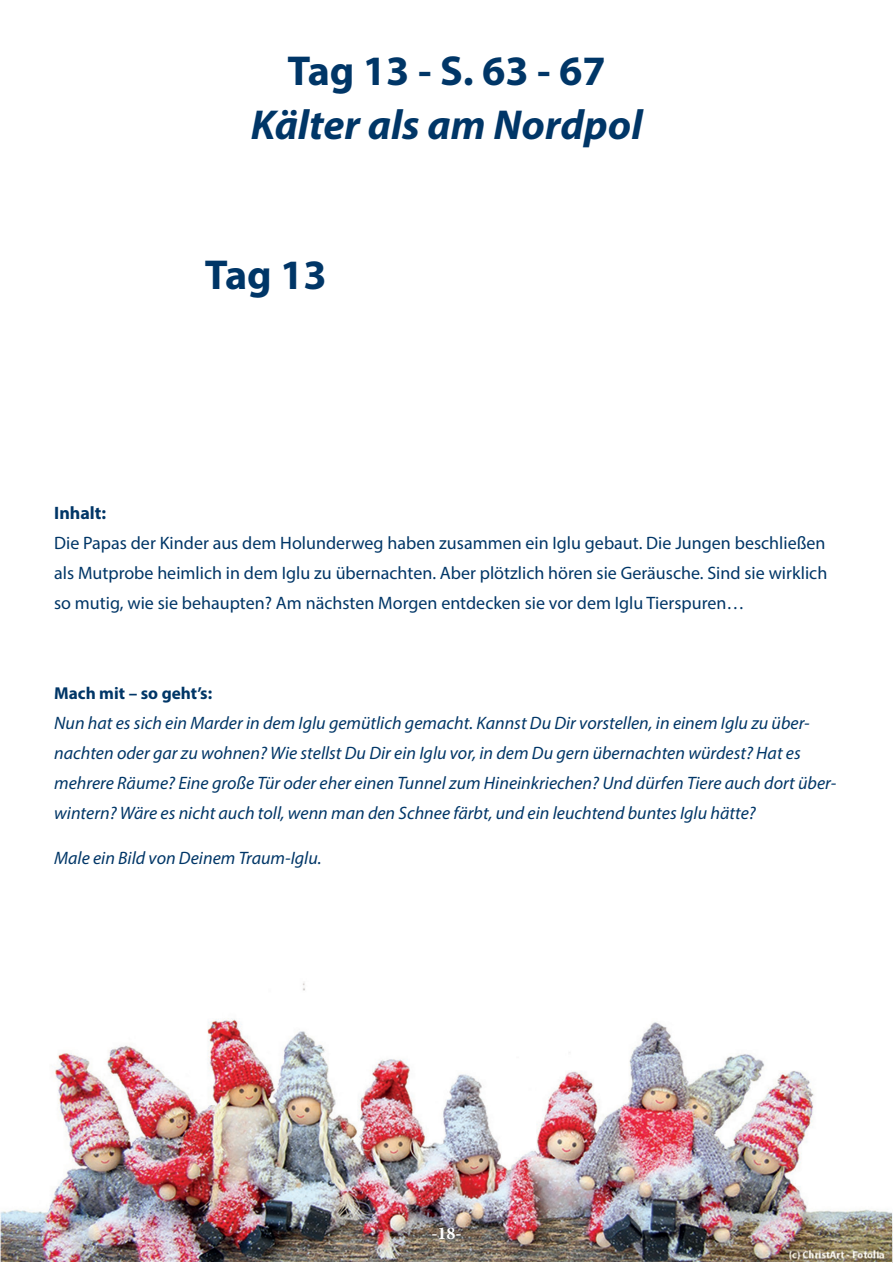
<style>
.page{position:relative;width:893px;height:1263px;background:#fff}
.page>*{position:absolute;margin:0;border:0;box-sizing:border-box;transform-origin:0 0}
.überschrift_geschich{font:700 42px "Myriad Pro";color:#003667}
.überschrift_geschich-2{font:italic 700 42px "Myriad Pro";color:#003667}
.text{font:italic 18px/30px "Myriad Pro";color:#003667}
.text-2{font:18px/30px "Myriad Pro";color:#003667;text-align:justify}
.text_bold_überschrif{font:700 18px "Myriad Pro";color:#003667}
.t1{font:700 18px "Minion Pro";color:#fff}
.text-3{font:700 17.25px "Myriad Pro";color:#003667}
</style>
<div class="page">
<img style="left:0;top:982px;width:892px;height:280px">
<img style="left:892px;top:979px;width:1px;height:283px">
<p class="überschrift_geschich" style="left:287px;top:44px;width:320px">Tag 13 - S. 63 - 67</p>
<p class="überschrift_geschich-2" style="left:251px;top:98px;width:393px">Kälter als am Nordpol</p>
<p class="überschrift_geschich" style="left:205px;top:247px;width:124px">Tag 13</p>
<p class="text_bold_überschrif" style="left:54px;top:501px;width:54px">Inhalt:</p>
<p class="text-2" style="left:54px;top:528px;width:775px">Die Papas der Kinder aus dem Holunderweg haben zusammen ein Iglu gebaut. Die Jungen beschließen als Mutprobe heimlich in dem Iglu zu übernachten. Aber plötzlich hören sie Geräusche. Sind sie wirklich so mutig, wie sie behaupten? Am nächsten Morgen entdecken sie vor dem Iglu Tierspuren…</p>
<p class="text-3" style="left:54px;top:682px;width:160px">Mach mit – so geht’s:</p>
<p class="text" style="left:54px;top:708px;width:784px">Nun hat es sich ein Marder in dem Iglu gemütlich gemacht. Kannst Du Dir vorstellen, in einem Iglu zu über&shy;nachten oder gar zu wohnen? Wie stellst Du Dir ein Iglu vor, in dem Du gern übernachten würdest? Hat es mehrere Räume? Eine große Tür oder eher einen Tunnel zum Hineinkriechen? Und dürfen Tiere auch dort über&shy;wintern? Wäre es nicht auch toll, wenn man den Schnee färbt, und ein leuchtend buntes Iglu hätte?</p>
<p class="text" style="left:54px;top:843px;width:269px">Male ein Bild von Deinem Traum-Iglu.</p>
<p class="t1" style="left:431px;top:1220px;width:32px">-18-</p>
</div>
